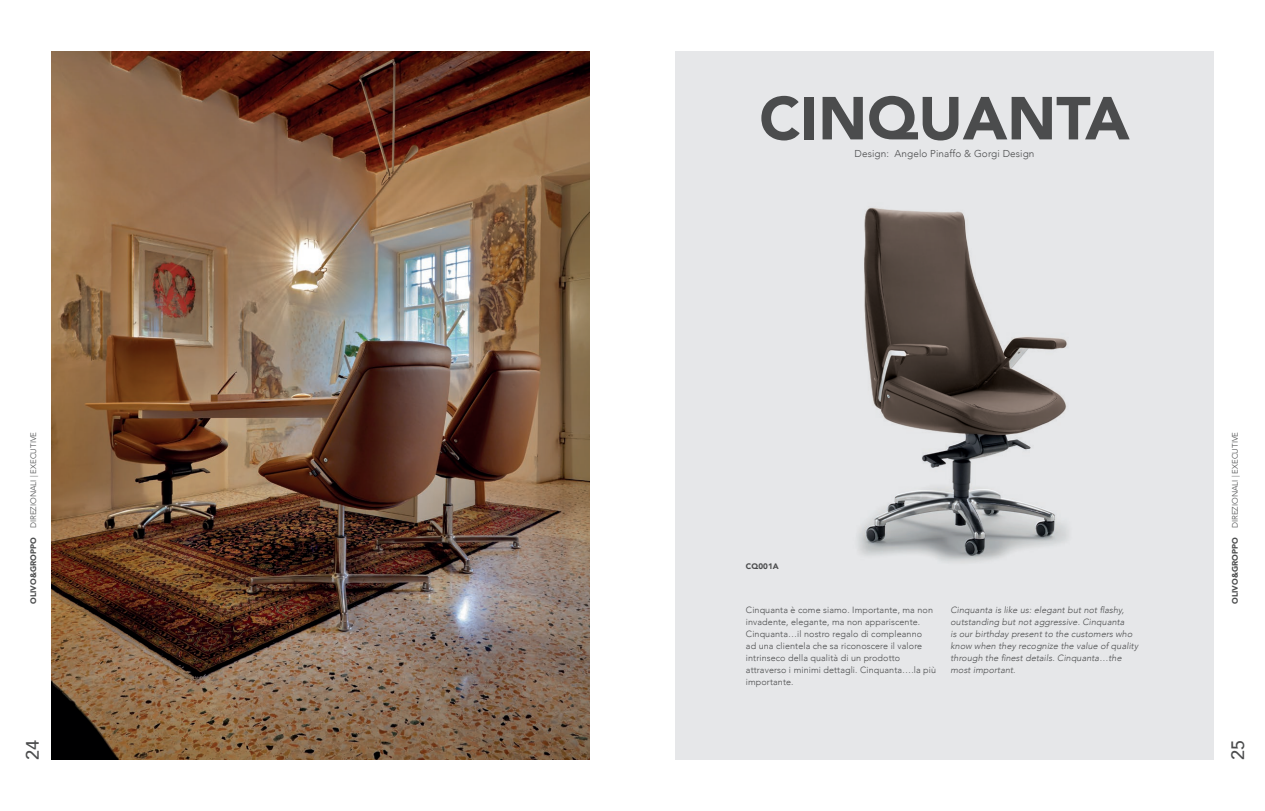
<style>
.page{position:relative;width:1265px;height:811px;background:#fff}
.page>*{position:absolute;margin:0;border:0;box-sizing:border-box;transform-origin:0 0}
.t1{font:900 60px "Avenir";color:#4b4c4d}
.t2{font:500 18px "Avenir";color:#4b4c4d}
.t3{font:300 10px "Avenir";letter-spacing:.01em;color:#4b4c4d}
.t4{font:300 9px/12px "Avenir";letter-spacing:.01em;color:#4b4c4d}
.t5{font:italic 300 9px/12px "Avenir";letter-spacing:.01em;color:#4b4c4d}
.t6{font:300 8px "Avenir";color:#4b4c4d}
.t7{font:900 8px "Avenir";letter-spacing:.01em;color:#4b4c4d}
.s1{font-weight:900}
</style>
<div class="page">
<div style="left:675px;top:51px;width:538px;height:709px;background:#e6e7e9"></div>
<img style="left:51px;top:51px;width:539px;height:709px">
<img style="left:858px;top:207px;width:210px;height:355px">
<img style="left:864px;top:218px;width:190px;height:337px">
<p class="t6" style="left:29px;top:604px;width:174px;rotate:-90deg"><span class="s1">OLIVO&amp;GROPPO</span> DIREZIONALI | EXECUTIVE</p>
<h1 class="t1" style="left:759px;top:67px;width:372px">CINQUANTA</h1>
<p class="t3" style="left:854px;top:148px;width:181px">Design: Angelo Pinaffo &amp; Gorgi Design</p>
<p class="t7" style="left:746px;top:560px;width:34px">CQ001A</p>
<p class="t4" style="left:746px;top:604px;width:192px">Cinquanta è come siamo. Importante, ma non invadente, elegante, ma non appariscente.<br>Cinquanta…il nostro regalo di compleanno<br>ad una clientela che sa riconoscere il valore intrinseco della qualità di un prodotto attraverso i minimi dettagli. Cinquanta….la più importante.</p>
<p class="t5" style="left:950px;top:604px;width:189px">Cinquanta is like us: elegant but not flashy, outstanding but not aggressive. Cinquanta<br>is our birthday present to the customers who know when they recognize the value of quality through the finest details. Cinquanta…the most important.</p>
<p class="t6" style="left:1230px;top:604px;width:174px;rotate:-90deg"><span class="s1">OLIVO&amp;GROPPO</span> DIREZIONALI | EXECUTIVE</p>
<h2 class="t2" style="left:17px;top:760px;width:22px;rotate:-90deg">24</h2>
<h2 class="t2" style="left:1222px;top:760px;width:22px;rotate:-90deg">25</h2>
</div>
